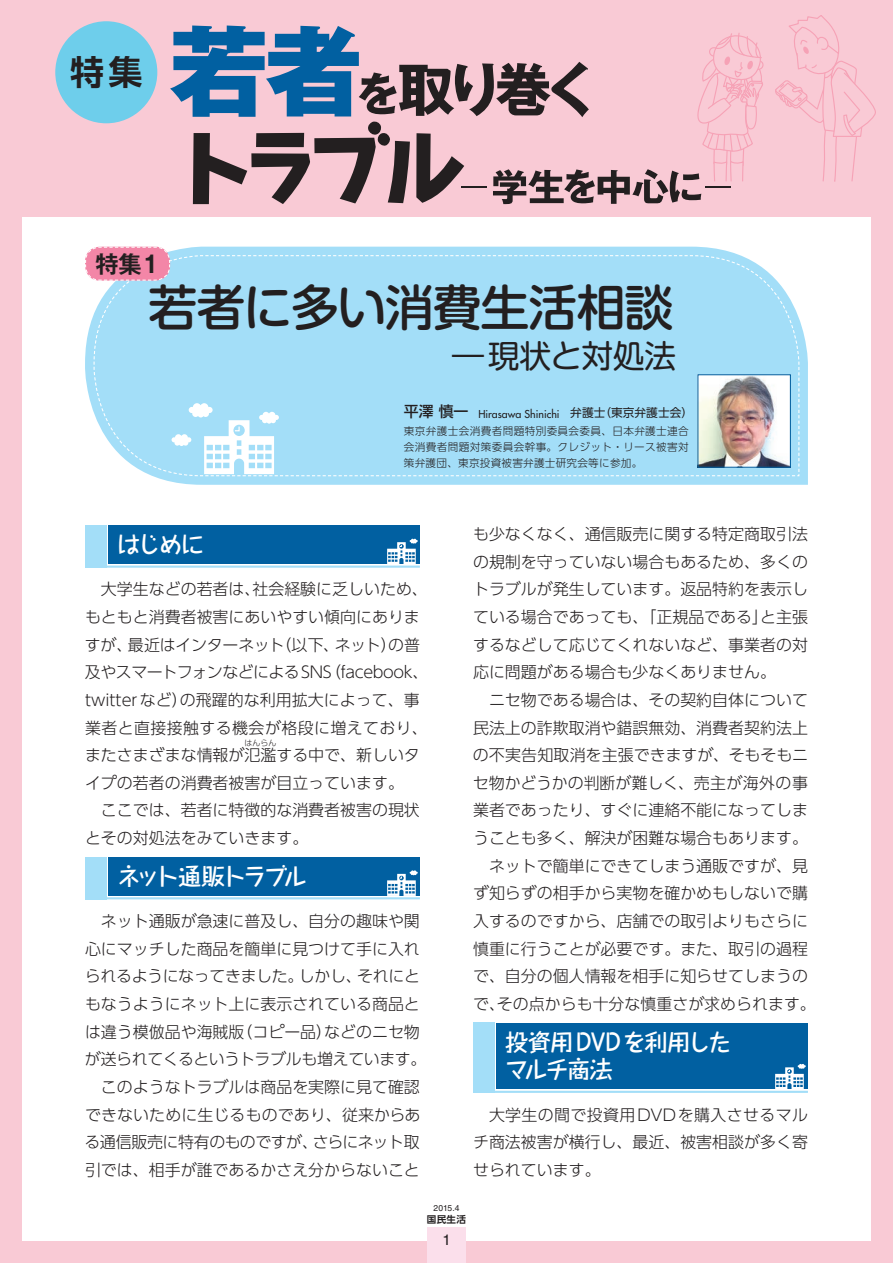
<style>
.page{position:relative;width:893px;height:1263px;background:#fff}
.page>*{position:absolute;margin:0;border:0;box-sizing:border-box;transform-origin:0 0}
.t1{font:500 48.9px "Shin M Go Pro";letter-spacing:-.025em;color:#231f20}
.t2{font:700 34.05px "UD Shin Go Pro De";color:#231f20}
.t3{font:31.95px "Shin M Go Pro";letter-spacing:-.015em;color:#231f20}
.t4{font:700 23.4px/27.6px "Taka Hand Std De";letter-spacing:-.05em;color:#fff}
.t5{font:700 23.4px "Taka Hand Std De";letter-spacing:-.115em;color:#fff}
.t6{font:700 23.4px "Taka Hand Std De";letter-spacing:-.07em;color:#fff}
.t7{font:700 23.4px "Gothic MB101 Pro De";color:#231f20}
.t8{font:300 15.9px/27.6px "UD Shin Go Pro";color:#231f20;text-align:justify}
.t9{font:300 15.9px "UD Shin Go Pro";letter-spacing:-.02em;color:#231f20}
.t10{font:300 15.9px "UD Shin Go Pro";letter-spacing:-.025em;color:#231f20}
.t11{font:300 15.9px "UD Shin Go Pro";letter-spacing:-.035em;color:#231f20}
.t12{font:14.85px "Helvetica LT Std";color:#231f20}
.t13{font:300 10.65px/15.9px "UD Shin Go Pro";letter-spacing:.035em;color:#231f20;text-align:justify}
.t14{font:500 10.65px "Futura Std";color:#231f20}
.t15{font:700 9.6px "UD Shin Go Pro De";color:#231f20}
.t16{font:8.55px "Helvetica LT Std";color:#231f20}
.t17{font:300 7.95px "UD Shin Go Pro";color:#231f20}
.s1{font-family:"UD Shin Go Pro";font-size:14.85px}
.s2{font-family:"UD Shin Go Pro";font-weight:400;font-size:11.7px}
</style>
<div class="page">
<svg style="left:155px;top:321px;width:653px;height:164px;background:#a8dff8"></svg>
<div style="left:0;top:0;width:893px;height:217px;background:#f9cad5"></div>
<div style="left:872px;top:0;width:21px;height:1263px;background:#f9cad5"></div>
<div style="left:0;top:0;width:21px;height:1263px;background:#f9cad5"></div>
<div style="left:0;top:1242px;width:893px;height:21px;background:#f9cad5"></div>
<svg style="left:775px;top:15px;width:101px;height:167px"></svg>
<svg style="left:170px;top:26px;width:594px;height:178px"></svg>
<div style="left:427px;top:1227px;width:39px;height:36px;background:#fbdfeb"></div>
<div style="left:55px;top:21px;width:102px;height:102px;background:#6eceeb;border-radius:50%"></div>
<svg style="left:85px;top:246px;width:715px;height:231px;background:#abdcf3"></svg>
<div style="left:473px;top:1023px;width:21px;height:70px;background:#a3def8"></div>
<div style="left:496px;top:1023px;width:312px;height:66px;background:#0160a1"></div>
<svg style="left:775px;top:1064px;width:31px;height:25px"></svg>
<hr style="left:473px;top:1091px;width:335px;height:2px;background:#a3def8">
<div style="left:85px;top:525px;width:21px;height:43px;background:#a3def8"></div>
<div style="left:108px;top:525px;width:312px;height:38px;background:#0160a1"></div>
<svg style="left:387px;top:539px;width:31px;height:25px"></svg>
<hr style="left:85px;top:566px;width:335px;height:2px;background:#a3def8">
<div style="left:85px;top:857px;width:21px;height:42px;background:#a3def8"></div>
<div style="left:108px;top:857px;width:312px;height:38px;background:#0160a1"></div>
<svg style="left:387px;top:870px;width:31px;height:26px"></svg>
<hr style="left:85px;top:897px;width:335px;height:2px;background:#a3def8">
<h2 class="t2" style="left:70px;top:45px;width:74px">特集</h2>
<h3 class="t7" style="left:95px;top:244px;width:66px">特集1</h3>
<h1 class="t1" style="left:148px;top:268px;width:526px">若者に多い消費生活相談</h1>
<h3 class="t3" style="left:452px;top:330px;width:226px">―現状と対処法</h3>
<p class="t14" style="left:404px;top:407px;width:291px"><span class="s1">平澤 慎一</span> Hirasawa Shinichi <span class="s2">弁護士（東京弁護士会）</span></p>
<p class="t13" style="left:404px;top:422px;width:286px">東京弁護士会消費者問題特別委員会委員、日本弁護士連合会消費者問題対策委員会幹事。クレジット・リース被害対策弁護団、東京投資被害弁護士研究会等に参加。</p>
<h3 class="t6" style="left:117px;top:528px;width:89px">はじめに</h3>
<p class="t8" style="left:85px;top:575px;width:345px;text-align:left;text-indent:16px">大学生などの若者は、社会経験に乏しいため、もともと消費者被害にあいやすい傾向にありますが、最近はインターネット（以下、ネット）の普及やスマートフォンなどによるSNS（facebook、twitterなど）の飛躍的な利用拡大によって、事業者と直接接触する機会が格段に増えており、またさまざまな情報が氾濫する中で、新しいタ</p>
<p class="t17" style="left:244px;top:737px;width:33px">はんらん</p>
<p class="t8" style="left:85px;top:768px;width:320px">イプの若者の消費者被害が目立っています。</p>
<p class="t8" style="left:101px;top:796px;width:320px">ここでは、若者に特徴的な消費者被害の現状</p>
<p class="t8" style="left:85px;top:824px;width:225px">とその対処法をみていきます。</p>
<h3 class="t5" style="left:117px;top:860px;width:192px">ネット通販トラブル</h3>
<p class="t8" style="left:101px;top:907px;width:320px">ネット通販が急速に普及し、自分の趣味や関</p>
<p class="t8" style="left:85px;top:934px;width:336px">心にマッチした商品を簡単に見つけて手に入れ</p>
<p class="t9" style="left:85px;top:963px;width:337px">られるようになってきました。しかし、それにと</p>
<p class="t8" style="left:85px;top:989px;width:336px">もなうようにネット上に表示されている商品と</p>
<p class="t8" style="left:85px;top:1017px;width:336px">は違う模倣品や海賊版（コピー品）などのニセ物</p>
<p class="t10" style="left:85px;top:1046px;width:343px">が送られてくるというトラブルも増えています。</p>
<p class="t8" style="left:101px;top:1072px;width:320px">このようなトラブルは商品を実際に見て確認</p>
<p class="t8" style="left:85px;top:1100px;width:337px">できないために生じるものであり、従来からあ</p>
<p class="t11" style="left:85px;top:1129px;width:337px">る通信販売に特有のものですが、さらにネット取</p>
<p class="t8" style="left:85px;top:1155px;width:336px">引では、相手が誰であるかさえ分からないこと</p>
<p class="t8" style="left:473px;top:520px;width:336px">も少なくなく、通信販売に関する特定商取引法の規制を守っていない場合もあるため、多くのトラブルが発生しています。返品特約を表示している場合であっても、「正規品である」と主張するなどして応じてくれないなど、事業者の対応に問題がある場合も少なくありません。</p>
<p class="t8" style="left:473px;top:685px;width:345px;text-align:center">ニセ物である場合は、その契約自体について<br>民法上の詐欺取消や錯誤無効、消費者契約法上の不実告知取消を主張できますが、そもそもニセ物かどうかの判断が難しく、売主が海外の事業者であったり、すぐに連絡不能になってしまうことも多く、解決が困難な場合もあります。ネットで簡単にできてしまう通販ですが、見<br>ず知らずの相手から実物を確かめもしないで購入するのですから、店舗での取引よりもさらに慎重に行うことが必要です。また、取引の過程で、自分の個人情報を相手に知らせてしまうので、その点からも十分な慎重さが求められます。</p>
<h3 class="t4" style="left:505px;top:1026px;width:228px">投資用DVDを利用したマルチ商法</h3>
<p class="t8" style="left:473px;top:1100px;width:336px;text-indent:16px">大学生の間で投資用DVDを購入させるマルチ商法被害が横行し、最近、被害相談が多く寄せられています。</p>
<p class="t16" style="left:433px;top:1202px;width:28px">2015.4</p>
<p class="t15" style="left:427px;top:1211px;width:41px">国民生活</p>
<p class="t12" style="left:442px;top:1231px;width:10px">1</p>
</div>
